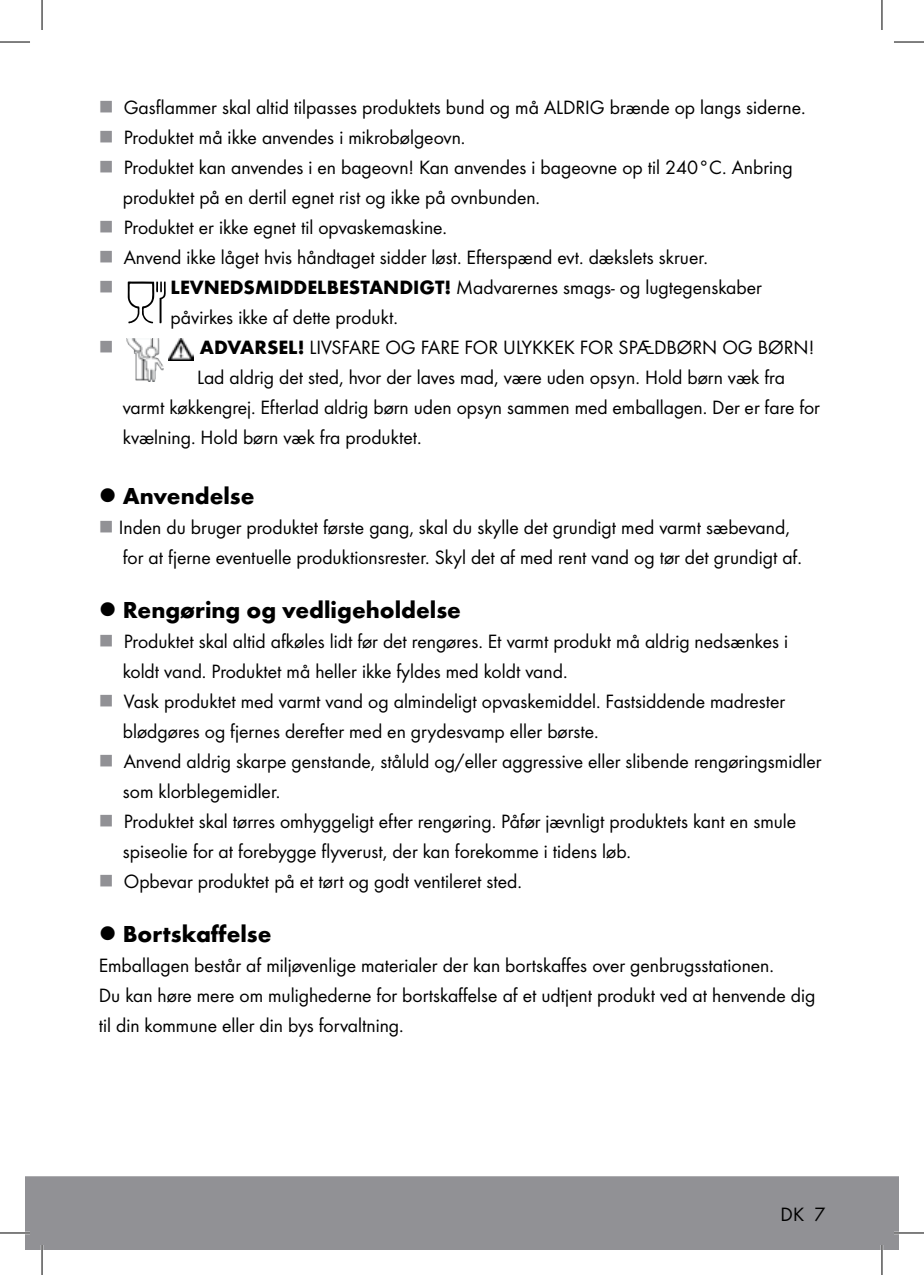
<style>
.page{position:relative;width:924px;height:1275px;background:#fff}
.page>*{position:absolute;margin:0;border:0;box-sizing:border-box;transform-origin:0 0}
.t1{font:700 24px "Futura";color:#000}
.t2{font:20px/30px "Futura Boo";color:#000}
.t3{font:20px "Wingdings";color:#919195}
.s1{color:#919195}
.s2{font-family:"Futura";font-weight:700}
</style>
<div class="page">
<div style="left:25px;top:1176px;width:873px;height:74px;background:#919195"></div>
<svg style="left:127px;top:281px;width:39px;height:43px"></svg>
<img style="left:169px;top:339px;width:25px;height:22px">
<img style="left:127px;top:339px;width:36px;height:42px">
<hr style="left:0;top:1231px;width:30px;height:3px;background:#fff">
<hr style="left:893px;top:1231px;width:30px;height:3px;background:#fff">
<hr style="left:41px;top:1245px;width:2px;height:30px;background:#fff">
<hr style="left:880px;top:1245px;width:2px;height:30px;background:#fff">
<hr style="left:0;top:42px;width:30px;height:1px;background:#000">
<hr style="left:893px;top:42px;width:30px;height:1px;background:#000">
<hr style="left:0;top:1232px;width:30px;height:1px;background:#000">
<hr style="left:893px;top:1232px;width:30px;height:1px;background:#000">
<hr style="left:42px;top:0;width:1px;height:30px;background:#000">
<hr style="left:42px;top:1245px;width:1px;height:30px;background:#000">
<hr style="left:881px;top:0;width:1px;height:30px;background:#000">
<hr style="left:881px;top:1245px;width:1px;height:30px;background:#000">
<p class="t2" style="left:99px;top:92px;width:708px"><span class="s1">■</span> Gasflammer skal altid tilpasses produktets bund og må ALDRIG brænde op langs siderne.</p>
<p class="t2" style="left:99px;top:122px;width:368px"><span class="s1">■</span> Produktet må ikke anvendes i mikrobølgeovn.</p>
<p class="t2" style="left:123px;top:152px;width:671px;text-indent:-24px"><span class="s1">■</span> Produktet kan anvendes i en bageovn! Kan anvendes i bageovne op til 240°C. Anbring produktet på en dertil egnet rist og ikke på ovnbunden.</p>
<p class="t2" style="left:99px;top:212px;width:350px"><span class="s1">■</span> Produktet er ikke egnet til opvaskemaskine.</p>
<p class="t2" style="left:99px;top:242px;width:610px"><span class="s1">■</span> Anvend ikke låget hvis håndtaget sidder løst. Efterspænd evt. dækslets skruer.</p>
<p class="t3" style="left:99px;top:276px;width:16px">■</p>
<p class="t2" style="left:170px;top:272px;width:592px"><span class="s2">LEVNEDSMIDDELBESTANDIGT!</span> Madvarernes smags- og lugtegenskaber påvirkes ikke af dette produkt.</p>
<p class="t3" style="left:99px;top:336px;width:16px">■</p>
<p class="t2" style="left:200px;top:332px;width:615px"><span class="s2">ADVARSEL!</span> LIVSFARE OG FARE FOR ULYKKEK FOR SPÆDBØRN OG BØRN!</p>
<p class="t2" style="left:197px;top:362px;width:589px">Lad aldrig det sted, hvor der laves mad, være uden opsyn. Hold børn væk fra</p>
<p class="t2" style="left:123px;top:392px;width:698px">varmt køkkengrej. Efterlad aldrig børn uden opsyn sammen med emballagen. Der er fare for</p>
<p class="t2" style="left:123px;top:422px;width:300px">kvælning. Hold børn væk fra produktet.</p>
<p class="t1" style="left:99px;top:481px;width:157px">● Anvendelse</p>
<p class="t2" style="left:123px;top:512px;width:680px;text-indent:-24px"><span class="s1">■</span> Inden du bruger produktet første gang, skal du skylle det grundigt med varmt sæbevand, for at fjerne eventuelle produktionsrester. Skyl det af med rent vand og tør det grundigt af.</p>
<p class="t1" style="left:99px;top:595px;width:363px">● Rengøring og vedligeholdelse</p>
<p class="t2" style="left:123px;top:626px;width:666px;text-indent:-24px"><span class="s1">■</span> Produktet skal altid afkøles lidt før det rengøres. Et varmt produkt må aldrig nedsænkes i koldt vand. Produktet må heller ikke fyldes med koldt vand.</p>
<p class="t2" style="left:123px;top:686px;width:663px;text-indent:-24px"><span class="s1">■</span> Vask produktet med varmt vand og almindeligt opvaskemiddel. Fastsiddende madrester blødgøres og fjernes derefter med en grydesvamp eller børste.</p>
<p class="t2" style="left:123px;top:746px;width:700px;text-indent:-24px"><span class="s1">■</span> Anvend aldrig skarpe genstande, ståluld og/eller aggressive eller slibende rengøringsmidler som klorblegemidler.</p>
<p class="t2" style="left:123px;top:806px;width:674px;text-indent:-24px"><span class="s1">■</span> Produktet skal tørres omhyggeligt efter rengøring. Påfør jævnligt produktets kant en smule spiseolie for at forebygge flyverust, der kan forekomme i tidens løb.</p>
<p class="t2" style="left:99px;top:866px;width:424px"><span class="s1">■</span> Opbevar produktet på et tørt og godt ventileret sted.</p>
<p class="t1" style="left:99px;top:919px;width:174px">● Bortskaffelse</p>
<p class="t2" style="left:99px;top:950px;width:717px">Emballagen består af miljøvenlige materialer der kan bortskaffes over genbrugsstationen.<br>Du kan høre mere om mulighederne for bortskaffelse af et udtjent produkt ved at henvende dig til din kommune eller din bys forvaltning.</p>
<p class="t2" style="left:780px;top:1199px;width:46px">DK 7</p>
</div>
